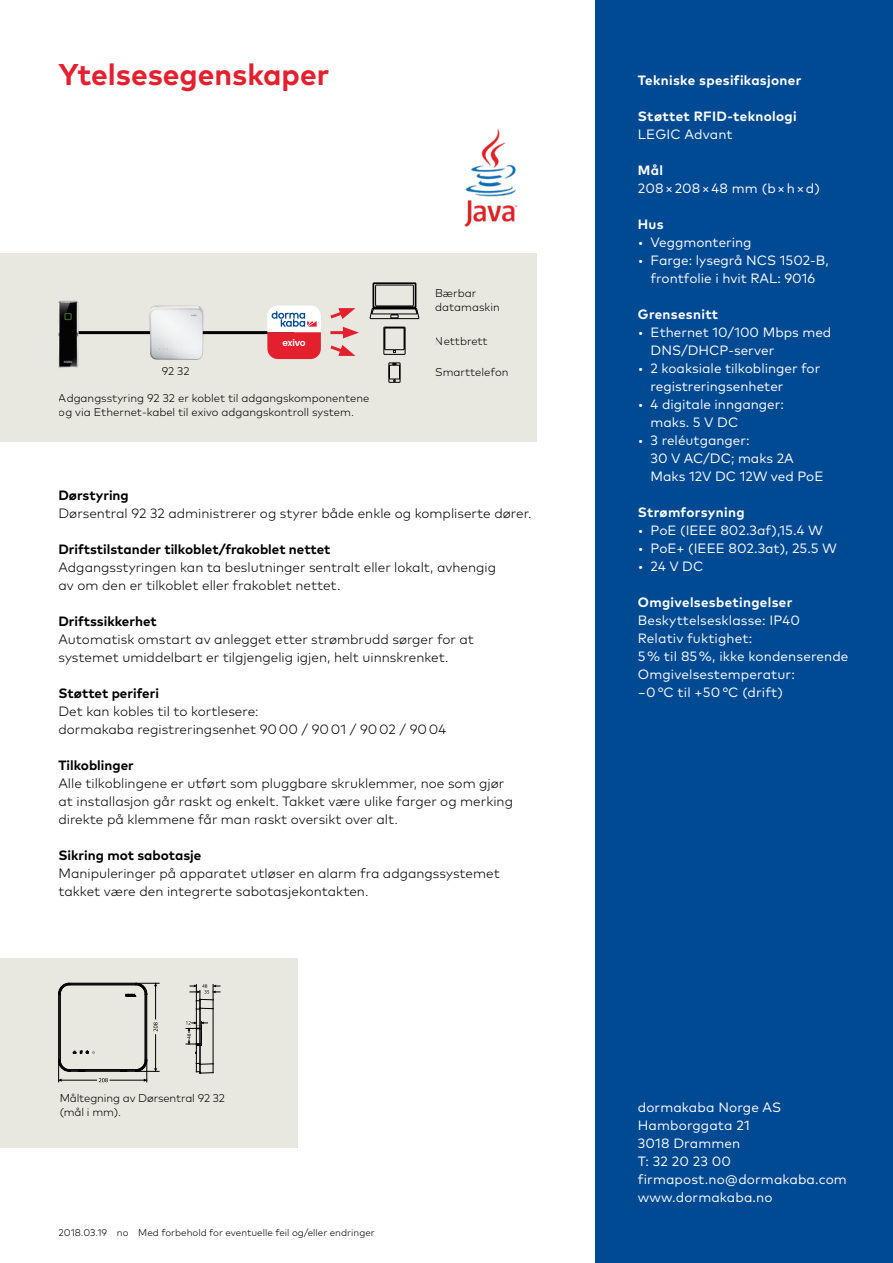
<style>
.page{position:relative;width:893px;height:1263px;background:#fff}
.page>*{position:absolute;margin:0;border:0;box-sizing:border-box;transform-origin:0 0}
.t1{font:700 30px "Mark Pro";color:#e5202e}
.t2{font:300 13.5px/18px "Mark Pro";color:#000}
.t3{font:13.5px/18px "Mark Pro";color:#fff}
.t4{font:700 13.5px "Mark Pro";color:#000}
.t5{font:700 13.5px "Mark Pro";letter-spacing:.025em;color:#fff}
.t6{font:300 11.25px/14.2px "Mark Pro";color:#000}
.t7{font:300 9.75px "Mark Pro";color:#000}
.t8{font:600 9.15px "Poppins";letter-spacing:-.035em;color:#fff}
</style>
<div class="page">
<div style="left:595px;top:0;width:298px;height:1263px;background:#004993"></div>
<div style="left:0;top:253px;width:537px;height:188px;background:#e9e8e0"></div>
<hr style="left:79px;top:331px;width:215px;height:3px;background:#000">
<svg style="left:330px;top:308px;width:25px;height:11px"></svg>
<svg style="left:330px;top:327px;width:29px;height:29px"></svg>
<img style="left:58px;top:300px;width:29px;height:68px">
<img style="left:141px;top:305px;width:73px;height:55px">
<img style="left:464px;top:129px;width:54px;height:98px">
<svg style="left:383px;top:327px;width:22px;height:28px"></svg>
<svg style="left:388px;top:362px;width:12px;height:21px"></svg>
<svg style="left:370px;top:283px;width:49px;height:36px"></svg>
<div style="left:0;top:958px;width:298px;height:189px;background:#e9e8e0"></div>
<hr style="left:69px;top:983px;width:67px;height:1px;background:#000">
<hr style="left:59px;top:994px;width:1px;height:66px;background:#000">
<hr style="left:58px;top:994px;width:1px;height:67px;background:#000">
<hr style="left:146px;top:994px;width:1px;height:66px;background:#000">
<hr style="left:147px;top:994px;width:1px;height:67px;background:#000">
<hr style="left:70px;top:1070px;width:66px;height:1px;background:#000">
<hr style="left:69px;top:1071px;width:67px;height:1px;background:#000">
<hr style="left:70px;top:1069px;width:66px;height:1px;background:#000">
<hr style="left:145px;top:994px;width:1px;height:66px;background:#000">
<hr style="left:70px;top:984px;width:66px;height:1px;background:#000">
<svg style="left:58px;top:983px;width:13px;height:11px"></svg>
<hr style="left:60px;top:994px;width:1px;height:66px;background:#000">
<svg style="left:73px;top:1050px;width:22px;height:4px"></svg>
<hr style="left:59px;top:1080px;width:38px;height:1px;background:#000">
<svg style="left:58px;top:1060px;width:13px;height:22px"></svg>
<hr style="left:155px;top:1035px;width:1px;height:36px;background:#000">
<hr style="left:110px;top:1080px;width:37px;height:1px;background:#000">
<hr style="left:155px;top:983px;width:1px;height:36px;background:#000">
<svg style="left:126px;top:983px;width:33px;height:13px"></svg>
<svg style="left:135px;top:1060px;width:24px;height:22px"></svg>
<svg style="left:99px;top:1078px;width:9px;height:4px"></svg>
<svg style="left:153px;top:1022px;width:5px;height:9px"></svg>
<svg style="left:186px;top:984px;width:34px;height:90px"></svg>
<svg style="left:267px;top:306px;width:54px;height:53px;background:#df828e"></svg>
<h1 class="t1" style="left:58px;top:52px;width:272px">Ytelsesegenskaper</h1>
<p class="t8" style="left:283px;top:337px;width:24px">exivo</p>
<p class="t6" style="left:162px;top:363px;width:29px">92 32</p>
<p class="t6" style="left:59px;top:390px;width:312px">Adgangsstyring 92 32 er koblet til adgangskomponentene og via Ethernet-kabel til exivo adgangskontroll system.</p>
<p class="t6" style="left:435px;top:285px;width:66px">Bærbar datamaskin</p>
<p class="t6" style="left:435px;top:333px;width:54px">Nettbrett</p>
<p class="t6" style="left:435px;top:364px;width:75px">Smarttelefon</p>
<p class="t4" style="left:58px;top:484px;width:72px">Dørstyring</p>
<p class="t2" style="left:58px;top:503px;width:475px">Dørsentral 92 32 administrerer og styrer både enkle og kompliserte dører.</p>
<p class="t4" style="left:58px;top:538px;width:274px">Driftstilstander tilkoblet/frakoblet nettet</p>
<p class="t2" style="left:58px;top:557px;width:439px">Adgangsstyringen kan ta beslutninger sentralt eller lokalt, avhengig av om den er tilkoblet eller frakoblet nettet.</p>
<p class="t4" style="left:58px;top:610px;width:100px">Driftssikkerhet</p>
<p class="t2" style="left:58px;top:629px;width:417px">Automatisk omstart av anlegget etter strømbrudd sørger for at systemet umiddelbart er tilgjengelig igjen, helt uinnskrenket.</p>
<p class="t4" style="left:58px;top:682px;width:102px">Støttet periferi</p>
<p class="t2" style="left:58px;top:701px;width:389px">Det kan kobles til to kortlesere:<br>dormakaba registreringsenhet 90 00 / 90 01 / 90 02 / 90 04</p>
<p class="t4" style="left:58px;top:754px;width:77px">Tilkoblinger</p>
<p class="t2" style="left:58px;top:773px;width:456px">Alle tilkoblingene er utført som pluggbare skruklemmer, noe som gjør at installasjon går raskt og enkelt. Takket være ulike farger og merking direkte på klemmene får man raskt oversikt over alt.</p>
<p class="t4" style="left:58px;top:844px;width:144px">Sikring mot sabotasje</p>
<p class="t2" style="left:58px;top:863px;width:443px">Manipuleringer på apparatet utløser en alarm fra adgangssystemet takket være den integrerte sabotasjekontakten.</p>
<p class="t6" style="left:60px;top:1090px;width:167px">Måltegning av Dørsentral 92 32 (mål i mm).</p>
<p class="t7" style="left:58px;top:1225px;width:318px">2018.03.19 no Med forbehold for eventuelle feil og/eller endringer</p>
<p class="t5" style="left:638px;top:70px;width:165px">Tekniske spesifikasjoner</p>
<p class="t5" style="left:638px;top:106px;width:160px">Støttet RFID-teknologi</p>
<p class="t3" style="left:638px;top:125px;width:96px">LEGIC Advant</p>
<p class="t5" style="left:638px;top:160px;width:27px">Mål</p>
<p class="t3" style="left:638px;top:179px;width:184px">208 × 208 × 48 mm (b × h × d)</p>
<p class="t5" style="left:638px;top:214px;width:27px">Hus</p>
<p class="t3" style="left:638px;top:233px;width:115px">• Veggmontering</p>
<p class="t3" style="left:638px;top:251px;width:192px;text-align:center">• Farge: lysegrå NCS 1502-B, frontfolie i hvit RAL: 9016</p>
<p class="t5" style="left:638px;top:304px;width:82px">Grensesnitt</p>
<p class="t3" style="left:651px;top:323px;width:182px;text-indent:-13px">• Ethernet 10/100 Mbps med<br>DNS/DHCP-server</p>
<p class="t3" style="left:651px;top:359px;width:171px;text-indent:-13px">• 2 koaksiale tilkoblinger for registreringsenheter</p>
<p class="t3" style="left:651px;top:395px;width:135px;text-indent:-13px">• 4 digitale innganger: maks. 5 V DC</p>
<p class="t3" style="left:651px;top:431px;width:174px;text-indent:-13px">• 3 reléutganger:<br>30 V AC/DC; maks 2A<br>Maks 12V DC 12W ved PoE</p>
<p class="t5" style="left:638px;top:502px;width:108px">Strømforsyning</p>
<p class="t3" style="left:638px;top:521px;width:187px">• PoE (IEEE 802.3af),15.4 W</p>
<p class="t3" style="left:638px;top:539px;width:201px">• PoE+ (IEEE 802.3at), 25.5 W</p>
<p class="t3" style="left:638px;top:557px;width:67px">• 24 V DC</p>
<p class="t5" style="left:638px;top:592px;width:156px">Omgivelsesbetingelser</p>
<p class="t3" style="left:638px;top:611px;width:212px">Beskyttelsesklasse: IP40<br>Relativ fuktighet:<br>5 % til 85 %, ikke kondenserende<br>Omgivelsestemperatur:<br>−0 °C til +50 °C (drift)</p>
<p class="t3" style="left:638px;top:1097px;width:210px">dormakaba Norge AS<br>Hamborggata 21<br>3018 Drammen<br>T: 32 20 23 00 firmapost.no@dormakaba.com www.dormakaba.no</p>
</div>
